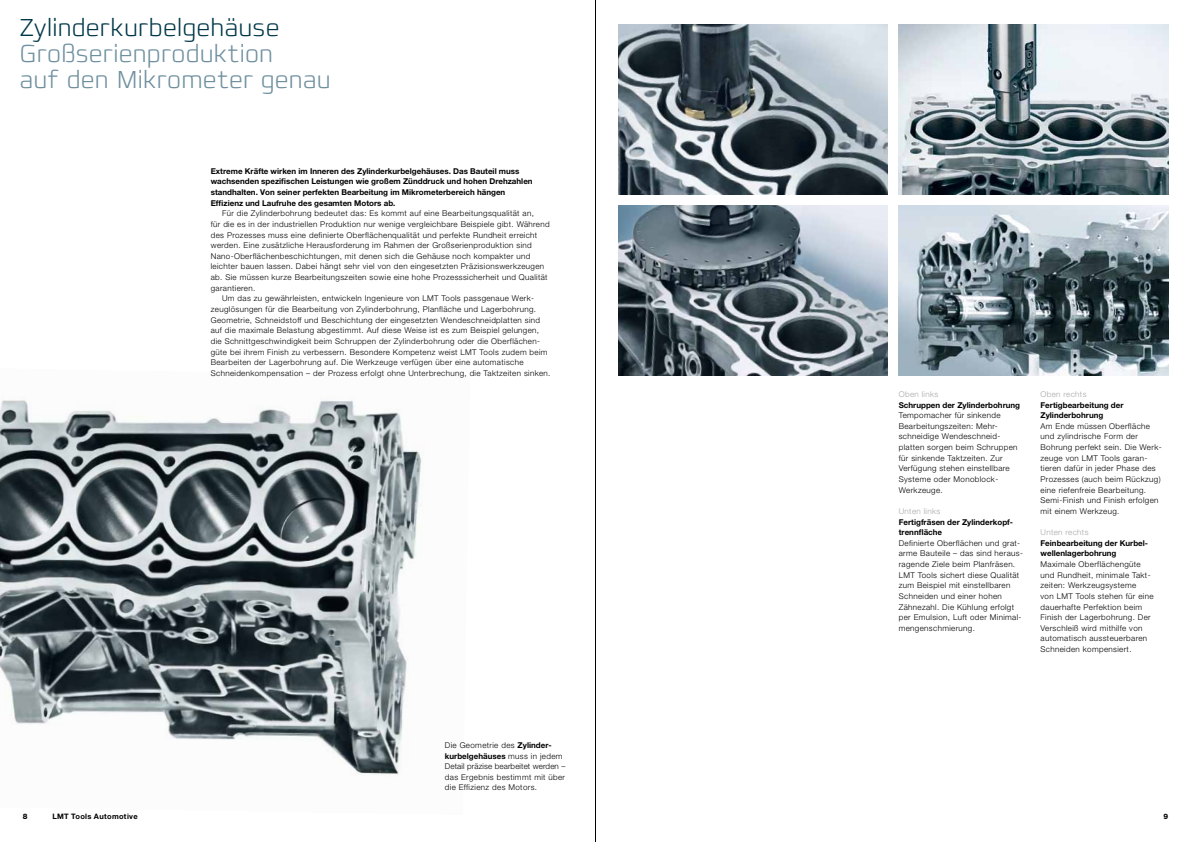
<style>
.page{position:relative;width:1191px;height:842px;background:#fff}
.page>*{position:absolute;margin:0;border:0;box-sizing:border-box;transform-origin:0 0}
.t1{font:200 25px/26px "Francker W1 G";letter-spacing:.01em;color:#6f909f}
.t2{font:200 25px "Francker W1 G";letter-spacing:.005em;color:#003849}
.t3{font:300 8px/10.6px "Helvetica Neue LT Pro";letter-spacing:.045em;color:#000}
.t4{font:700 8px/10.6px "Helvetica Neue LT Pro";color:#000}
.t5{font:300 8px "Helvetica Neue LT Pro";letter-spacing:.045em;color:#a7a8aa}
.t6{font:700 7.5px "Helvetica Neue LT Pro";letter-spacing:.04em;color:#000}
.t7{font:800 7.5px "Helvetica Neue LT Pro";color:#000}
.s1{font-weight:700}
</style>
<div class="page">
<img style="left:899px;top:25px;width:269px;height:170px">
<img style="left:618px;top:206px;width:270px;height:170px">
<img style="left:899px;top:206px;width:269px;height:170px">
<img style="left:618px;top:25px;width:270px;height:170px">
<img style="left:0;top:400px;width:422px;height:375px">
<hr style="left:595px;top:0;width:1px;height:842px;background:#000">
<h1 class="t2" style="left:19px;top:12px;width:262px">Zylinderkurbelgehäuse</h1>
<h1 class="t1" style="left:19px;top:41px;width:313px">Großserienproduktion<br>auf den Mikrometer genau</h1>
<p class="t4" style="left:211px;top:165px;width:323px">Extreme Kräfte wirken im Inneren des Zylinderkurbelgehäuses. Das Bauteil muss wachsenden spezifischen Leistungen wie großem Zünddruck und hohen Drehzahlen standhalten. Von seiner perfekten Bearbeitung im Mikrometerbereich hängen Effizienz und Laufruhe des gesamten Motors ab.</p>
<p class="t3" style="left:222px;top:208px;width:313px">Für die Zylinderbohrung bedeutet das: Es kommt auf eine Bearbeitungsqualität an,</p>
<p class="t3" style="left:211px;top:219px;width:340px">für die es in der industriellen Produktion nur wenige vergleichbare Beispiele gibt. Während</p>
<p class="t3" style="left:211px;top:229px;width:328px">des Prozesses muss eine definierte Oberflächenqualität und perfekte Rundheit erreicht</p>
<p class="t3" style="left:211px;top:240px;width:322px">werden. Eine zusätzliche Herausforderung im Rahmen der Großserienproduktion sind</p>
<p class="t3" style="left:211px;top:250px;width:321px">Nano-Oberflächenbeschichtungen, mit denen sich die Gehäuse noch kompakter und</p>
<p class="t3" style="left:211px;top:261px;width:335px">leichter bauen lassen. Dabei hängt sehr viel von den eingesetzten Präzisionswerkzeugen</p>
<p class="t3" style="left:211px;top:272px;width:338px">ab. Sie müssen kurze Bearbeitungszeiten sowie eine hohe Prozesssicherheit und Qualität</p>
<p class="t3" style="left:211px;top:282px;width:46px">garantieren.</p>
<p class="t3" style="left:222px;top:293px;width:313px">Um das zu gewährleisten, entwickeln Ingenieure von LMT Tools passgenaue Werk-</p>
<p class="t3" style="left:211px;top:304px;width:327px">zeuglösungen für die Bearbeitung von Zylinderbohrung, Planfläche und Lagerbohrung.</p>
<p class="t3" style="left:211px;top:314px;width:331px">Geometrie, Schneidstoff und Beschichtung der eingesetzten Wendeschneidplatten sind</p>
<p class="t3" style="left:211px;top:325px;width:330px">auf die maximale Belastung abgestimmt. Auf diese Weise ist es zum Beispiel gelungen,</p>
<p class="t3" style="left:211px;top:336px;width:331px">die Schnittgeschwindigkeit beim Schruppen der Zylinderbohrung oder die Oberflächen-</p>
<p class="t3" style="left:211px;top:346px;width:338px">güte bei ihrem Finish zu verbessern. Besondere Kompetenz weist LMT Tools zudem beim</p>
<p class="t3" style="left:211px;top:357px;width:314px">Bearbeiten der Lagerbohrung auf. Die Werkzeuge verfügen über eine automatische</p>
<p class="t3" style="left:211px;top:367px;width:341px">Schneidenkompensation – der Prozess erfolgt ohne Unterbrechung, die Taktzeiten sinken.</p>
<p class="t3" style="left:445px;top:739px;width:122px">Die Geometrie des <span class="s1">Zylinder&shy;kurbelgehäuses</span> muss in jedem<br>Detail präzise bearbeitet werden – das Ergebnis bestimmt mit über die Effizienz des Motors.</p>
<p class="t5" style="left:898px;top:389px;width:41px">Oben links</p>
<p class="t4" style="left:898px;top:399px;width:123px">Schruppen der Zylinderbohrung</p>
<p class="t3" style="left:898px;top:410px;width:120px">Tempomacher für sinkende<br>Bearbeitungszeiten: Mehr&shy;schneidige Wendeschneid&shy;platten sorgen beim Schruppen für sinkende Taktzeiten. Zur<br>Verfügung stehen einstellbare<br>Systeme oder Monoblock-<br>Werkzeuge.</p>
<p class="t5" style="left:898px;top:506px;width:43px">Unten links</p>
<p class="t4" style="left:898px;top:516px;width:116px">Fertigfräsen der Zylinderkopf&shy;trennfläche</p>
<p class="t3" style="left:898px;top:537px;width:126px">Definierte Oberflächen und grat&shy;arme Bauteile – das sind heraus&shy;ragende Ziele beim Planfräsen.<br>LMT Tools sichert diese Qualität zum Beispiel mit einstellbaren<br>Schneiden und einer hohen<br>Zähnezahl. Die Kühlung erfolgt per Emulsion, Luft oder Minimal&shy;mengenschmierung.</p>
<p class="t5" style="left:1040px;top:389px;width:47px">Oben rechts</p>
<p class="t4" style="left:1040px;top:399px;width:84px">Fertigbearbeitung der<br>Zylinderbohrung</p>
<p class="t3" style="left:1040px;top:420px;width:123px">Am Ende müssen Oberfläche und zylindrische Form der<br>Bohrung perfekt sein. Die Werk&shy;zeuge von LMT Tools garan&shy;tieren dafür in jeder Phase des<br>Prozesses (auch beim Rückzug) eine riefenfreie Bearbeitung.<br>Semi-Finish und Finish erfolgen mit einem Werkzeug.</p>
<p class="t5" style="left:1040px;top:527px;width:49px">Unten rechts</p>
<p class="t4" style="left:1040px;top:537px;width:108px">Feinbearbeitung der Kurbel&shy;wellenlagerbohrung</p>
<p class="t3" style="left:1040px;top:559px;width:114px">Maximale Oberflächengüte und Rundheit, minimale Takt&shy;zeiten: Werkzeugsysteme<br>von LMT Tools stehen für eine dauerhafte Perfektion beim<br>Finish der Lagerbohrung. Der<br>Verschleiß wird mithilfe von automatisch aussteuerbaren<br>Schneiden kompensiert.</p>
<p class="t7" style="left:23px;top:811px;width:6px">8</p>
<p class="t6" style="left:52px;top:811px;width:87px">LMT Tools Automotive</p>
<p class="t7" style="left:1163px;top:811px;width:6px">9</p>
</div>
